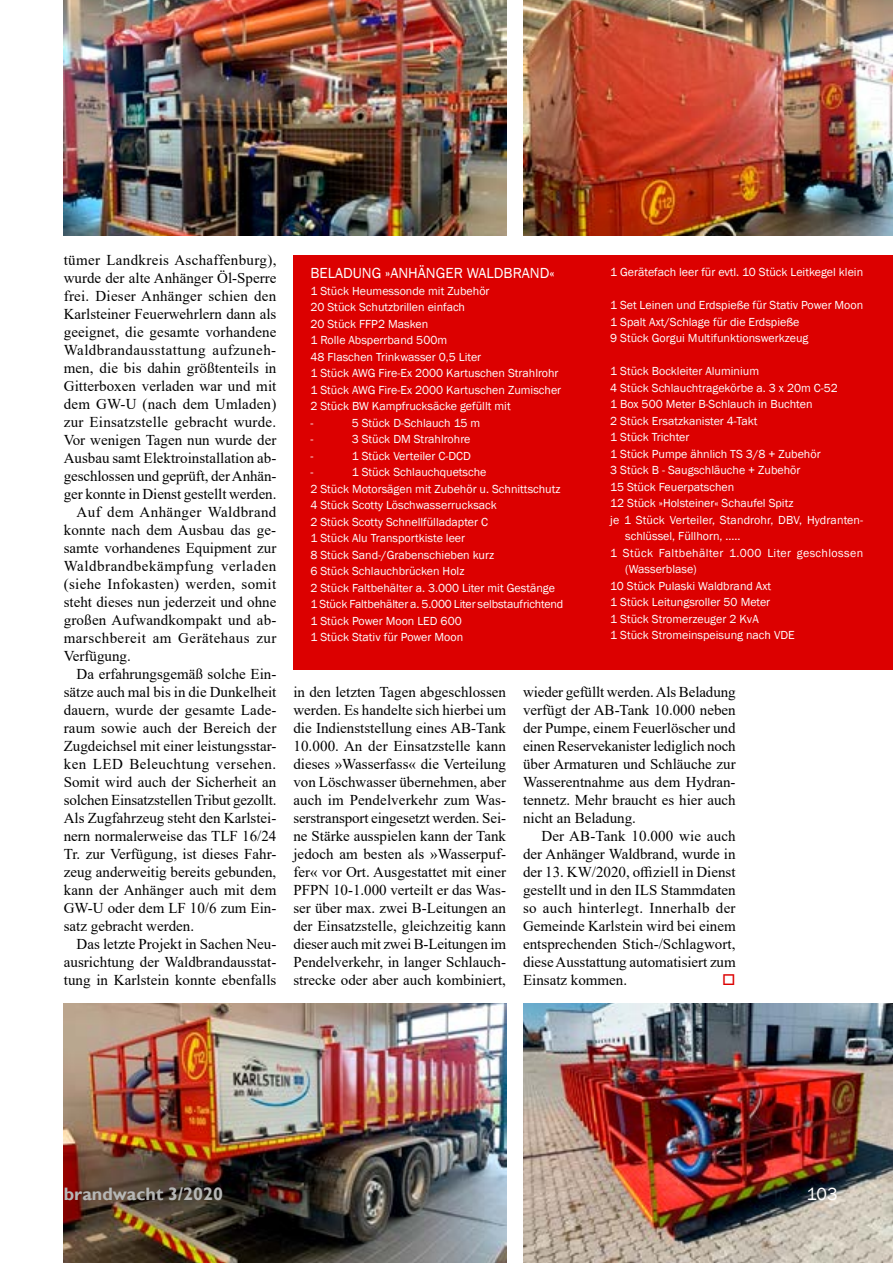
<style>
.page{position:relative;width:893px;height:1263px;background:#fff}
.page>*{position:absolute;margin:0;border:0;box-sizing:border-box;transform-origin:0 0}
.t1{font:700 18px "Gill Sans";color:#b6b7b6}
.t2{font:18px "Franklin Gothic";color:#fff}
.t3{font:15px/18px "Times New Roman";color:#000;text-align:justify}
.t4{font:15px "Times New Roman";letter-spacing:.02em;color:#000}
.t5{font:15px "Times New Roman";letter-spacing:.03em;color:#000}
.t6{font:15px "Times New Roman";letter-spacing:.025em;color:#000}
.t7{font:15px "Franklin Gothic";color:#fff}
.t8{font:15px "Times New Roman";letter-spacing:.035em;color:#000}
.t9{font:12px/16.5px "Franklin Gothic";color:#fff}
.t10{font:12px "Franklin Gothic";letter-spacing:.03em;color:#fff}
</style>
<div class="page">
<img style="left:523px;top:1003px;width:370px;height:260px">
<img style="left:64px;top:1003px;width:442px;height:260px">
<img style="left:523px;top:0;width:370px;height:235px">
<div style="left:293px;top:255px;width:600px;height:415px;background:#dc0000"></div>
<img style="left:64px;top:0;width:442px;height:235px">
<p class="t4" style="left:64px;top:249px;width:214px">tümer Landkreis Aschaffenburg),</p>
<p class="t3" style="left:64px;top:269px;width:214px">wurde der alte Anhänger Öl-Sperre</p>
<p class="t3" style="left:64px;top:287px;width:214px">frei. Dieser Anhänger schien den</p>
<p class="t3" style="left:64px;top:305px;width:214px">Karlsteiner Feuerwehrlern dann als</p>
<p class="t3" style="left:64px;top:323px;width:214px">geeignet, die gesamte vorhandene</p>
<p class="t5" style="left:64px;top:339px;width:214px">Waldbrandausstattung aufzuneh-</p>
<p class="t3" style="left:64px;top:359px;width:214px">men, die bis dahin größtenteils in</p>
<p class="t3" style="left:64px;top:377px;width:214px">Gitterboxen verladen war und mit</p>
<p class="t3" style="left:64px;top:395px;width:214px">dem GW-U (nach dem Umladen)</p>
<p class="t3" style="left:64px;top:413px;width:214px">zur Einsatzstelle gebracht wurde.</p>
<p class="t3" style="left:64px;top:431px;width:214px">Vor wenigen Tagen nun wurde der</p>
<p class="t3" style="left:64px;top:449px;width:214px">Ausbau samt Elektroinstallation ab-</p>
<p class="t3" style="left:64px;top:467px;width:214px">geschlossen und geprüft, der Anhän-</p>
<p class="t3" style="left:64px;top:485px;width:214px">ger konnte in Dienst gestellt werden.</p>
<p class="t6" style="left:77px;top:501px;width:201px">Auf dem Anhänger Waldbrand</p>
<p class="t3" style="left:64px;top:521px;width:214px">konnte nach dem Ausbau das ge-</p>
<p class="t3" style="left:64px;top:539px;width:214px">samte vorhandenes Equipment zur</p>
<p class="t8" style="left:64px;top:555px;width:214px">Waldbrandbekämpfung verladen</p>
<p class="t4" style="left:64px;top:573px;width:214px">(siehe Infokasten) werden, somit</p>
<p class="t3" style="left:64px;top:593px;width:214px">steht dieses nun jederzeit und ohne</p>
<p class="t3" style="left:64px;top:611px;width:214px">großen Aufwandkompakt und ab-</p>
<p class="t5" style="left:64px;top:627px;width:214px">marschbereit am Gerätehaus zur</p>
<p class="t3" style="left:64px;top:647px;width:69px">Verfügung.</p>
<p class="t3" style="left:77px;top:665px;width:201px">Da erfahrungsgemäß solche Ein-</p>
<p class="t3" style="left:64px;top:683px;width:214px">sätze auch mal bis in die Dunkelheit</p>
<p class="t3" style="left:64px;top:701px;width:214px">dauern, wurde der gesamte Lade-</p>
<p class="t3" style="left:64px;top:719px;width:214px">raum sowie auch der Bereich der</p>
<p class="t3" style="left:64px;top:737px;width:214px">Zugdeichsel mit einer leistungsstar-</p>
<p class="t6" style="left:64px;top:753px;width:214px">ken LED Beleuchtung versehen.</p>
<p class="t3" style="left:64px;top:773px;width:214px">Somit wird auch der Sicherheit an</p>
<p class="t3" style="left:64px;top:791px;width:214px">solchen Einsatzstellen Tribut gezollt.</p>
<p class="t3" style="left:64px;top:809px;width:214px">Als Zugfahrzeug steht den Karlstei-</p>
<p class="t3" style="left:64px;top:827px;width:214px">nern normalerweise das TLF 16/24</p>
<p class="t3" style="left:64px;top:845px;width:214px">Tr. zur Verfügung, ist dieses Fahr-</p>
<p class="t3" style="left:64px;top:863px;width:214px">zeug anderweitig bereits gebunden,</p>
<p class="t3" style="left:64px;top:881px;width:214px">kann der Anhänger auch mit dem</p>
<p class="t3" style="left:64px;top:899px;width:214px">GW-U oder dem LF 10/6 zum Ein-</p>
<p class="t3" style="left:64px;top:917px;width:132px">satz gebracht werden.</p>
<p class="t3" style="left:77px;top:935px;width:201px">Das letzte Projekt in Sachen Neu-</p>
<p class="t3" style="left:64px;top:953px;width:214px">ausrichtung der Waldbrandausstat-</p>
<p class="t3" style="left:64px;top:971px;width:214px">tung in Karlstein konnte ebenfalls</p>
<p class="t7" style="left:310px;top:264px;width:246px">BELADUNG »ANHÄNGER WALDBRAND«</p>
<p class="t9" style="left:310px;top:283px;width:252px">1 Stück Heumessonde mit Zubehör<br>20 Stück Schutzbrillen einfach<br>20 Stück FFP2 Masken<br>1 Rolle Absperrband 500m<br>48 Flaschen Trinkwasser 0,5 Liter<br>1 Stück AWG Fire-Ex 2000 Kartuschen Strahlrohr<br>1 Stück AWG Fire-Ex 2000 Kartuschen Zumischer<br>2 Stück BW Kampfrucksäcke gefüllt mit<br>-</p>
<p class="t9" style="left:352px;top:415px;width:130px">5 Stück D-Schlauch 15 m</p>
<p class="t9" style="left:310px;top:431px;width:4px">-</p>
<p class="t9" style="left:352px;top:431px;width:120px">3 Stück DM Strahlrohre</p>
<p class="t9" style="left:310px;top:448px;width:4px">-</p>
<p class="t9" style="left:352px;top:448px;width:121px">1 Stück Verteiler C-DCD</p>
<p class="t9" style="left:310px;top:464px;width:4px">-</p>
<p class="t9" style="left:310px;top:464px;width:255px;text-indent:41px">1 Stück Schlauchquetsche<br>2 Stück Motorsägen mit Zubehör u. Schnittschutz 4 Stück Scotty Löschwasserrucksack<br>2 Stück Scotty Schnellfülladapter C<br>1 Stück Alu Transportkiste leer<br>8 Stück Sand-/Grabenschieben kurz<br>6 Stück Schlauchbrücken Holz<br>2 Stück Faltbehälter a. 3.000 Liter mit Gestänge 1 Stück Faltbehälter a. 5.000 Liter selbstaufrichtend 1 Stück Power Moon LED 600<br>1 Stück Stativ für Power Moon</p>
<p class="t9" style="left:610px;top:264px;width:254px">1 Gerätefach leer für evtl. 10 Stück Leitkegel klein</p>
<p class="t9" style="left:610px;top:297px;width:255px">1 Set Leinen und Erdspieße für Stativ Power Moon<br>1 Spalt Axt/Schlage für die Erdspieße<br>9 Stück Gorgui Multifunktionswerkzeug</p>
<p class="t9" style="left:610px;top:363px;width:150px">1 Stück Bockleiter Aluminium</p>
<p class="t9" style="left:610px;top:380px;width:229px">4 Stück Schlauchtragekörbe a. 3 x 20m C-52</p>
<p class="t9" style="left:610px;top:396px;width:204px">1 Box 500 Meter B-Schlauch in Buchten</p>
<p class="t9" style="left:610px;top:413px;width:149px">2 Stück Ersatzkanister 4-Takt</p>
<p class="t9" style="left:610px;top:429px;width:81px">1 Stück Trichter</p>
<p class="t9" style="left:610px;top:446px;width:212px">1 Stück Pumpe ähnlich TS 3/8 + Zubehör</p>
<p class="t9" style="left:610px;top:462px;width:192px">3 Stück B - Saugschläuche + Zubehör</p>
<p class="t9" style="left:610px;top:479px;width:126px">15 Stück Feuerpatschen</p>
<p class="t9" style="left:610px;top:495px;width:185px">12 Stück »Holsteiner« Schaufel Spitz</p>
<p class="t9" style="left:610px;top:512px;width:255px">je 1 Stück Verteiler, Standrohr, DBV, Hydranten-</p>
<p class="t9" style="left:625px;top:528px;width:117px">schlüssel, Füllhorn, .....</p>
<p class="t10" style="left:610px;top:545px;width:255px">1 Stück Faltbehälter 1.000 Liter geschlossen</p>
<p class="t9" style="left:625px;top:561px;width:73px">(Wasserblase)</p>
<p class="t9" style="left:610px;top:578px;width:162px">10 Stück Pulaski Waldbrand Axt</p>
<p class="t9" style="left:610px;top:594px;width:162px">1 Stück Leitungsroller 50 Meter</p>
<p class="t9" style="left:610px;top:611px;width:150px">1 Stück Stromerzeuger 2 KvA</p>
<p class="t9" style="left:610px;top:627px;width:186px">1 Stück Stromeinspeisung nach VDE</p>
<p class="t3" style="left:293px;top:683px;width:214px">in den letzten Tagen abgeschlossen werden. Es handelte sich hierbei um die Indienststellung eines AB-Tank 10.000. An der Einsatzstelle kann dieses »Wasserfass« die Verteilung von Löschwasser übernehmen, aber auch im Pendelverkehr zum Was&shy;serstransport eingesetzt werden. Sei&shy;ne Stärke ausspielen kann der Tank jedoch am besten als »Wasserpuf&shy;fer« vor Ort. Ausgestattet mit einer PFPN 10-1.000 verteilt er das Was&shy;ser über max. zwei B-Leitungen an der Einsatzstelle, gleichzeitig kann dieser auch mit zwei B-Leitungen im Pendelverkehr, in langer Schlauch&shy;strecke oder aber auch kombiniert,</p>
<p class="t3" style="left:523px;top:683px;width:214px">wieder gefüllt werden. Als Beladung verfügt der AB-Tank 10.000 neben der Pumpe, einem Feuerlöscher und einen Reservekanister lediglich noch über Armaturen und Schläuche zur Wasserentnahme aus dem Hydran&shy;tennetz. Mehr braucht es hier auch nicht an Beladung.</p>
<p class="t3" style="left:523px;top:827px;width:214px;text-indent:18px">Der AB-Tank 10.000 wie auch der Anhänger Waldbrand, wurde in der 13. KW/2020, offiziell in Dienst gestellt und in den ILS Stammdaten so auch hinterlegt. Innerhalb der Gemeinde Karlstein wird bei einem entsprechenden Stich-/Schlagwort, diese Ausstattung automatisiert zum Einsatz kommen.</p>
<p class="t1" style="left:64px;top:1183px;width:161px">brandwacht 3/2020</p>
<p class="t2" style="left:807px;top:1182px;width:33px">103</p>
</div>
